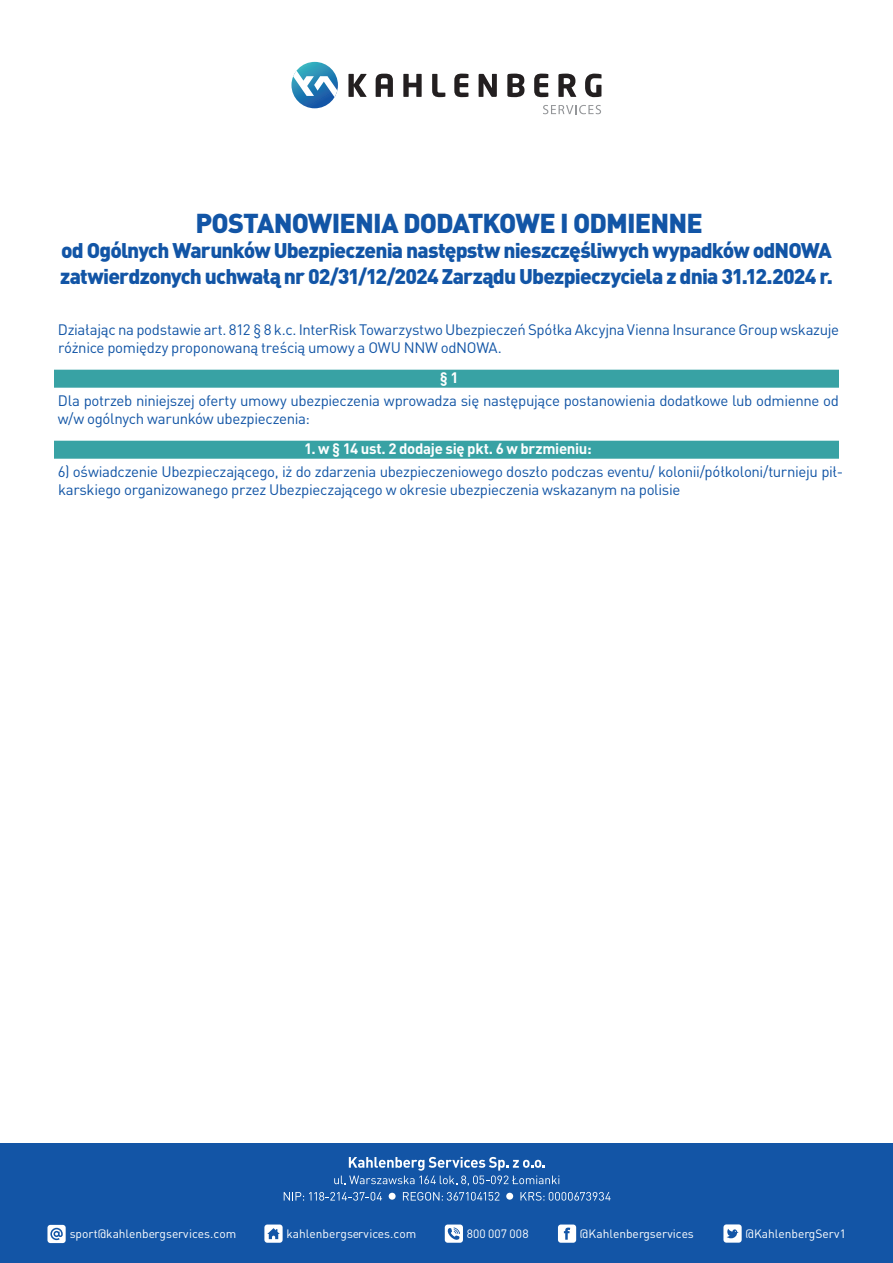
<style>
.page{position:relative;width:893px;height:1263px;background:#fff}
.page>*{position:absolute;margin:0;border:0;box-sizing:border-box;transform-origin:0 0}
.t1{font:900 27px "DIN Pro";letter-spacing:-.035em;color:#1255a6}
.t2{font:900 21px/25.2px "DIN Pro";letter-spacing:-.04em;color:#1255a6}
.t3{font:15px/18px "DIN Pro";letter-spacing:-.025em;color:#1255a6}
.t4{font:700 15px "DIN Pro";letter-spacing:-.02em;color:#fff}
.t5{font:12px "DIN Pro";color:#fff}
</style>
<div class="page">
<svg style="left:348px;top:74px;width:253px;height:23px"></svg>
<svg style="left:291px;top:62px;width:47px;height:46px"></svg>
<svg style="left:293px;top:71px;width:44px;height:26px"></svg>
<svg style="left:543px;top:105px;width:58px;height:9px"></svg>
<div style="left:54px;top:370px;width:785px;height:18px;background:#38a2a4"></div>
<div style="left:54px;top:441px;width:785px;height:18px;background:#38a2a4"></div>
<div style="left:0;top:1144px;width:893px;height:119px;background:#1355a6"></div>
<svg style="left:334px;top:1157px;width:225px;height:29px"></svg>
<svg style="left:284px;top:1192px;width:98px;height:8px"></svg>
<svg style="left:389px;top:1193px;width:7px;height:7px"></svg>
<svg style="left:403px;top:1192px;width:96px;height:8px"></svg>
<svg style="left:506px;top:1193px;width:7px;height:7px"></svg>
<svg style="left:520px;top:1192px;width:91px;height:8px"></svg>
<div style="left:558px;top:1224px;width:18px;height:19px;background:#fff;border-radius:3px"></div>
<svg style="left:564px;top:1227px;width:6px;height:13px"></svg>
<div style="left:723px;top:1224px;width:19px;height:18px;background:#fff;border-radius:3px"></div>
<svg style="left:727px;top:1229px;width:11px;height:10px"></svg>
<div style="left:264px;top:1224px;width:19px;height:19px;background:#fff;border-radius:3px"></div>
<svg style="left:267px;top:1228px;width:13px;height:11px"></svg>
<div style="left:445px;top:1224px;width:18px;height:19px;background:#fff;border-radius:3px"></div>
<svg style="left:447px;top:1227px;width:13px;height:13px"></svg>
<div style="left:47px;top:1225px;width:19px;height:18px;background:#fff;border-radius:3px"></div>
<svg style="left:50px;top:1228px;width:13px;height:12px"></svg>
<p class="t1" style="left:195px;top:205px;width:509px">POSTANOWIENIA DODATKOWE I ODMIENNE</p>
<p class="t2" style="left:60px;top:237px;width:774px">od Ogólnych Warunków Ubezpieczenia następstw nieszczęśliwych wypadków odNOWA zatwierdzonych uchwałą nr 02/31/12/2024 Zarządu Ubezpieczyciela z dnia 31.12.2024 r.</p>
<p class="t3" style="left:58px;top:320px;width:783px">Działając na podstawie art. 812 § 8 k.c. InterRisk Towarzystwo Ubezpieczeń Spółka Akcyjna Vienna Insurance Group wskazuje różnice pomiędzy proponowaną treścią umowy a OWU NNW odNOWA.</p>
<p class="t4" style="left:440px;top:368px;width:20px">§ 1</p>
<p class="t3" style="left:58px;top:391px;width:783px">Dla potrzeb niniejszej oferty umowy ubezpieczenia wprowadza się następujące postanowienia dodatkowe lub odmienne od w/w ogólnych warunków ubezpieczenia:</p>
<p class="t4" style="left:304px;top:439px;width:289px">1. w § 14 ust. 2 dodaje się pkt. 6 w brzmieniu:</p>
<p class="t3" style="left:58px;top:462px;width:787px">6) oświadczenie Ubezpieczającego, iż do zdarzenia ubezpieczeniowego doszło podczas eventu/ kolonii/półkoloni/turnieju pił&shy;karskiego organizowanego przez Ubezpieczającego w okresie ubezpieczenia wskazanym na polisie</p>
<p class="t5" style="left:70px;top:1226px;width:168px">sport@kahlenbergservices.com</p>
<p class="t5" style="left:286px;top:1226px;width:131px">kahlenbergservices.com</p>
<p class="t5" style="left:467px;top:1226px;width:63px">800 007 008</p>
<p class="t5" style="left:580px;top:1226px;width:115px">@Kahlenbergservices</p>
<p class="t5" style="left:745px;top:1226px;width:102px">@KahlenbergServ1</p>
</div>
